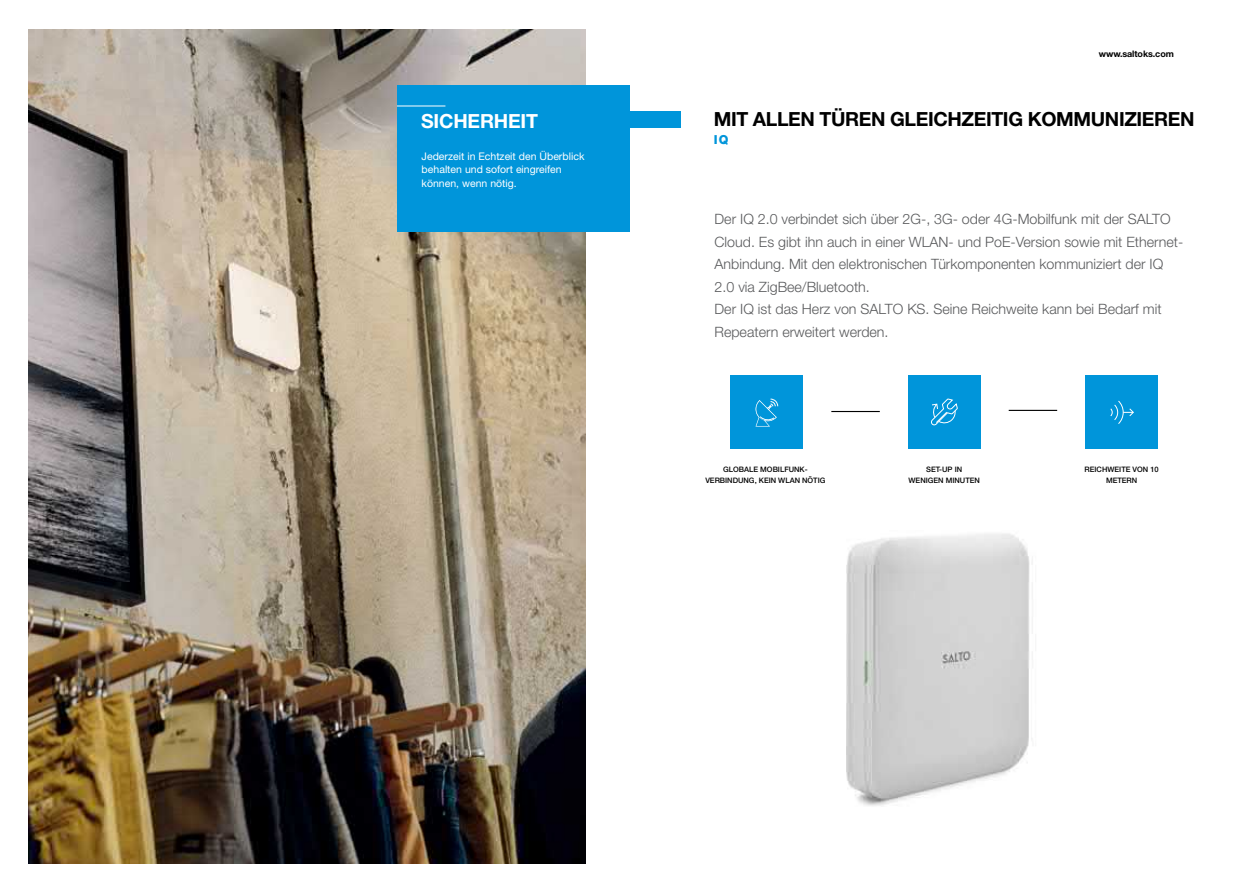
<style>
.page{position:relative;width:1259px;height:893px;background:#fff}
.page>*{position:absolute;margin:0;border:0;box-sizing:border-box;transform-origin:0 0}
.t1{font:700 19.5px "Helvetica Neue LT Std";letter-spacing:-.02em;color:#000}
.t2{font:700 19.5px "Helvetica Neue LT Std";letter-spacing:-.01em;color:#fff}
.t3{font:300 14.25px/22.5px "Helvetica Neue LT Std";color:#58595b}
.t4{font:800 12.45px "Helvetica Neue LT Std";color:#0095da}
.t5{font:10.5px/13.5px "Helvetica Neue LT Std";color:#fff}
.t6{font:700 9px "Helvetica Neue LT Std";letter-spacing:-.01em;color:#000}
.t7{font:500 7.5px/10.5px "Helvetica Neue LT Std";color:#000;text-align:center}
</style>
<div class="page">
<img style="left:29px;top:29px;width:557px;height:835px">
<img style="left:846px;top:533px;width:187px;height:273px">
<div style="left:397px;top:85px;width:232px;height:146px;background:#0095da"></div>
<hr style="left:397px;top:106px;width:48px;height:1px;background:#fff">
<div style="left:629px;top:111px;width:52px;height:17px;background:#0095da"></div>
<div style="left:730px;top:376px;width:73px;height:73px;background:#0095da"></div>
<div style="left:908px;top:376px;width:72px;height:73px;background:#0095da"></div>
<div style="left:1085px;top:376px;width:73px;height:73px;background:#0095da"></div>
<svg style="left:755px;top:398px;width:23px;height:28px"></svg>
<svg style="left:931px;top:398px;width:27px;height:28px"></svg>
<svg style="left:1110px;top:401px;width:24px;height:23px"></svg>
<hr style="left:831px;top:411px;width:49px;height:1px;background:#000">
<hr style="left:1008px;top:410px;width:49px;height:1px;background:#000">
<h1 class="t2" style="left:421px;top:109px;width:119px">SICHERHEIT</h1>
<p class="t5" style="left:422px;top:149px;width:164px">Jederzeit in Echtzeit den Überblick behalten und sofort eingreifen können, wenn nötig.</p>
<p class="t6" style="left:1099px;top:49px;width:77px">www.saltoks.com</p>
<h1 class="t1" style="left:713px;top:107px;width:482px">MIT ALLEN TÜREN GLEICHZEITIG KOMMUNIZIEREN</h1>
<p class="t4" style="left:713px;top:132px;width:16px">IQ</p>
<p class="t3" style="left:714px;top:208px;width:470px">Der IQ 2.0 verbindet sich über 2G-, 3G- oder 4G-Mobilfunk mit der SALTO Cloud. Es gibt ihn auch in einer WLAN- und PoE-Version sowie mit Ethernet-Anbindung. Mit den elektronischen Türkomponenten kommuniziert der IQ 2.0 via ZigBee/Bluetooth.<br>Der IQ ist das Herz von SALTO KS. Seine Reichweite kann bei Bedarf mit Repeatern erweitert werden.</p>
<p class="t7" style="left:705px;top:464px;width:122px">GLOBALE MOBILFUNK-<br>VERBINDUNG, KEIN WLAN NÖTIG</p>
<p class="t7" style="left:908px;top:464px;width:73px">SET-UP IN<br>WENIGEN MINUTEN</p>
<p class="t7" style="left:1084px;top:464px;width:76px">REICHWEITE VON 10<br>METERN</p>
</div>
